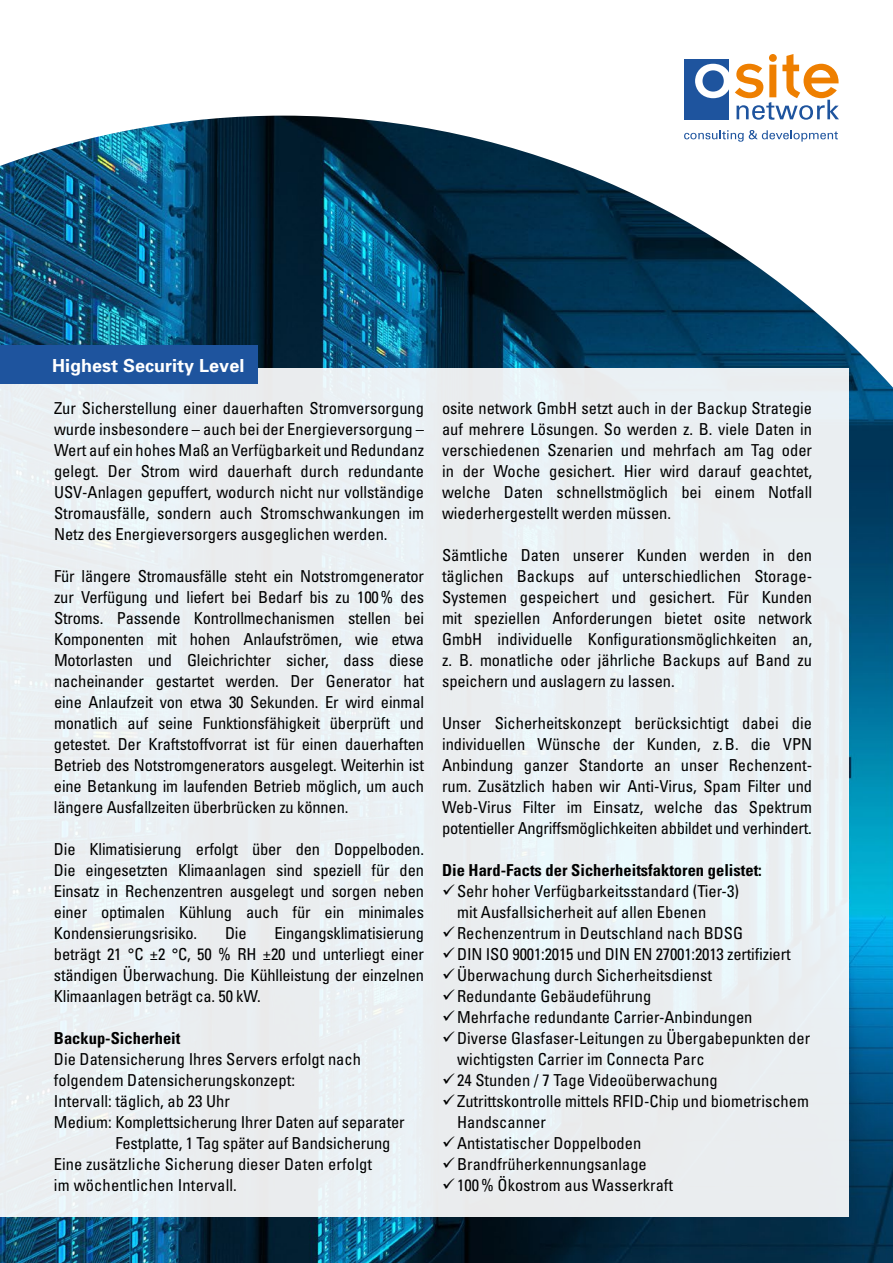
<style>
.page{position:relative;width:893px;height:1263px;background:#fff}
.page>*{position:absolute;margin:0;border:0;box-sizing:border-box;transform-origin:0 0}
.t1{font:700 18px "Univers";color:#fff}
.t2{font:condensed 16.5px/21px "Univers";color:#000;text-align:justify}
.t3{font:700 condensed 16.5px "Univers";color:#000}
</style>
<div class="page">
<img style="left:0;top:116px;width:893px;height:1147px">
<div style="left:0;top:368px;width:848px;height:848px;background:#eaeef1"></div>
<div style="left:684px;top:59px;width:45px;height:60px;background:#1e549e"></div>
<svg style="left:695px;top:54px;width:144px;height:66px"></svg>
<svg style="left:684px;top:130px;width:154px;height:12px"></svg>
<div style="left:0;top:345px;width:258px;height:39px;background:#1e549e"></div>
<p class="t1" style="left:52px;top:354px;width:194px">Highest Security Level</p>
<p class="t2" style="left:54px;top:397px;width:372px">Zur Sicherstellung einer dauerhaften Stromversorgung wurde insbesondere – auch bei der Energieversorgung – Wert auf ein hohes Maß an Verfügbarkeit und Redundanz gelegt. Der Strom wird dauerhaft durch redundante USV-Anlagen gepuffert, wodurch nicht nur vollständige Stromausfälle, sondern auch Stromschwankungen im Netz des Energieversorgers ausgeglichen werden.</p>
<p class="t2" style="left:54px;top:565px;width:372px">Für längere Stromausfälle steht ein Notstromgenerator zur Verfügung und liefert bei Bedarf bis zu 100% des Stroms. Passende Kontrollmechanismen stellen bei Komponenten mit hohen Anlaufströmen, wie etwa Motorlasten und Gleichrichter sicher, dass diese nacheinander gestartet werden. Der Generator hat eine Anlaufzeit von etwa 30 Sekunden. Er wird einmal monatlich auf seine Funktionsfähigkeit überprüft und getestet. Der Kraftstoffvorrat ist für einen dauerhaften Betrieb des Notstromgenerators ausgelegt. Weiterhin ist eine Betankung im laufenden Betrieb möglich, um auch längere Ausfallzeiten überbrücken zu können.</p>
<p class="t2" style="left:54px;top:838px;width:372px">Die Klimatisierung erfolgt über den Doppelboden.<br>Die eingesetzten Klimaanlagen sind speziell für den Einsatz in Rechenzentren ausgelegt und sorgen neben einer optimalen Kühlung auch für ein minimales Kondensierungsrisiko.</p>
<p class="t2" style="left:54px;top:922px;width:372px;text-indent:220px">Eingangsklimatisierung beträgt 21 °C ±2 °C, 50 % RH ±20 und unterliegt einer ständigen Überwachung. Die Kühlleistung der einzelnen Klimaanlagen beträgt ca. 50 kW.</p>
<p class="t3" style="left:54px;top:1028px;width:128px">Backup-Sicherheit</p>
<p class="t2" style="left:54px;top:1048px;width:309px">Die Datensicherung Ihres Servers erfolgt nach</p>
<p class="t2" style="left:54px;top:1069px;width:243px">folgendem Datensicherungskonzept:</p>
<p class="t2" style="left:54px;top:1090px;width:177px">Intervall: täglich, ab 23 Uhr</p>
<p class="t2" style="left:54px;top:1111px;width:352px">Medium: Komplettsicherung Ihrer Daten auf separater</p>
<p class="t2" style="left:115px;top:1132px;width:277px">Festplatte, 1 Tag später auf Bandsicherung</p>
<p class="t2" style="left:54px;top:1153px;width:320px">Eine zusätzliche Sicherung dieser Daten erfolgt</p>
<p class="t2" style="left:54px;top:1174px;width:185px">im wöchentlichen Intervall.</p>
<p class="t2" style="left:225px;top:922px;width:23px">Die</p>
<p class="t2" style="left:442px;top:397px;width:372px">osite network GmbH setzt auch in der Backup Strategie auf mehrere Lösungen. So werden z. B. viele Daten in verschiedenen Szenarien und mehrfach am Tag oder in der Woche gesichert. Hier wird darauf geachtet, welche Daten schnellstmöglich bei einem Notfall wiederhergestellt werden müssen.</p>
<p class="t2" style="left:442px;top:544px;width:372px">Sämtliche Daten unserer Kunden werden in den täglichen Backups auf unterschiedlichen Storage-Systemen gespeichert und gesichert. Für Kunden mit speziellen Anforderungen bietet osite network GmbH individuelle Konfigurationsmöglichkeiten an, z. B. monatliche oder jährliche Backups auf Band zu speichern und auslagern zu lassen.</p>
<p class="t2" style="left:442px;top:712px;width:372px">Unser Sicherheitskonzept berücksichtigt dabei die individuellen Wünsche der Kunden, z.B. die VPN Anbindung ganzer Standorte an unser Rechenzent&shy;rum. Zusätzlich haben wir Anti-Virus, Spam Filter und Web-Virus Filter im Einsatz, welche das Spektrum potentieller Angriffsmöglichkeiten abbildet und verhindert.</p>
<p class="t3" style="left:442px;top:860px;width:321px">Die Hard-Facts der Sicherheitsfaktoren gelistet:</p>
<p class="t2" style="left:457px;top:880px;width:283px;text-indent:-15px">✓Sehr hoher Verfügbarkeitsstandard (Tier-3) mit Ausfallsicherheit auf allen Ebenen</p>
<p class="t2" style="left:442px;top:923px;width:303px">✓Rechenzentrum in Deutschland nach BDSG</p>
<p class="t2" style="left:442px;top:944px;width:350px">✓DIN ISO 9001:2015 und DIN EN 27001:2013 zertifiziert</p>
<p class="t2" style="left:442px;top:965px;width:271px">✓Überwachung durch Sicherheitsdienst</p>
<p class="t2" style="left:442px;top:986px;width:211px">✓Redundante Gebäudeführung</p>
<p class="t2" style="left:442px;top:1007px;width:312px">✓Mehrfache redundante Carrier-Anbindungen</p>
<p class="t2" style="left:457px;top:1028px;width:355px;text-indent:-15px">✓Diverse Glasfaser-Leitungen zu Übergabepunkten der wichtigsten Carrier im Connecta Parc</p>
<p class="t2" style="left:442px;top:1070px;width:277px">✓24 Stunden / 7 Tage Videoüberwachung</p>
<p class="t2" style="left:457px;top:1091px;width:353px;text-indent:-15px">✓Zutrittskontrolle mittels RFID-Chip und biometrischem<br>Handscanner</p>
<p class="t2" style="left:442px;top:1133px;width:201px">✓Antistatischer Doppelboden</p>
<p class="t2" style="left:442px;top:1154px;width:206px">✓Brandfrüherkennungsanlage</p>
<p class="t2" style="left:442px;top:1175px;width:233px">✓100% Ökostrom aus Wasserkraft</p>
</div>
